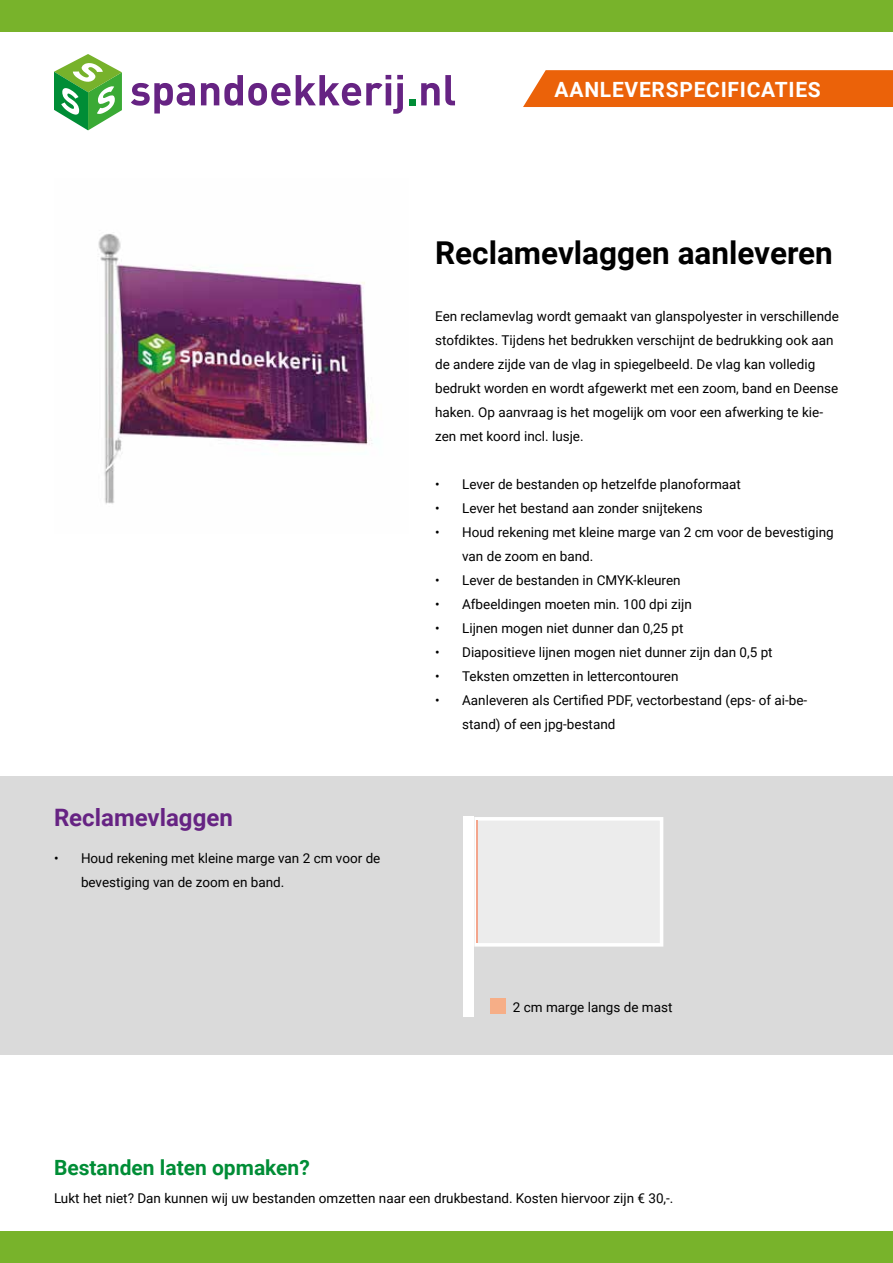
<style>
.page{position:relative;width:893px;height:1263px;background:#fff}
.page>*{position:absolute;margin:0;border:0;box-sizing:border-box;transform-origin:0 0}
.t1{font:700 31.5px "Roboto";color:#000}
.t2{font:700 24px "Roboto";color:#662383}
.t3{font:700 21px "Roboto";color:#008d36}
.t4{font:700 21px "Roboto";letter-spacing:.035em;color:#fff}
.t5{font:13.5px/24px "Roboto";color:#000}
</style>
<div class="page">
<div style="left:0;top:776px;width:893px;height:278px;background:#dadada"></div>
<svg style="left:131px;top:83px;width:64px;height:31px"></svg>
<svg style="left:201px;top:75px;width:202px;height:39px"></svg>
<svg style="left:409px;top:99px;width:6px;height:6px"></svg>
<svg style="left:421px;top:75px;width:34px;height:30px"></svg>
<svg style="left:54px;top:54px;width:68px;height:76px"></svg>
<div style="left:0;top:0;width:893px;height:32px;background:#78b32b"></div>
<div style="left:523px;top:70px;width:370px;height:37px;background:#eb6209"></div>
<img style="left:98px;top:234px;width:275px;height:270px">
<div style="left:0;top:1231px;width:893px;height:32px;background:#78b32b"></div>
<div style="left:463px;top:816px;width:11px;height:201px;background:#fff"></div>
<svg style="left:474px;top:817px;width:189px;height:129px"></svg>
<hr style="left:476px;top:820px;width:2px;height:123px;background:#e94e1b">
<div style="left:490px;top:998px;width:16px;height:16px;background:#f6ae87"></div>
<h3 class="t4" style="left:555px;top:75px;width:268px">AANLEVERSPECIFICATIES</h3>
<h1 class="t1" style="left:435px;top:230px;width:399px">Reclamevlaggen aanleveren</h1>
<h2 class="t2" style="left:54px;top:801px;width:180px">Reclamevlaggen</h2>
<p class="t5" style="left:81px;top:845px;width:301px;text-indent:-27px">• Houd rekening met kleine marge van 2 cm voor de bevestiging van de zoom en band.</p>
<p class="t5" style="left:435px;top:303px;width:405px">Een reclamevlag wordt gemaakt van glanspolyester in verschillende stofdiktes. Tijdens het bedrukken verschijnt de bedrukking ook aan de andere zijde van de vlag in spiegelbeeld. De vlag kan volledig bedrukt worden en wordt afgewerkt met een zoom, band en Deense haken. Op aanvraag is het mogelijk om voor een afwerking te kie&shy;zen met koord incl. lusje.</p>
<p class="t5" style="left:435px;top:471px;width:307px">• Lever de bestanden op hetzelfde planoformaat</p>
<p class="t5" style="left:435px;top:495px;width:269px">• Lever het bestand aan zonder snijtekens</p>
<p class="t5" style="left:462px;top:519px;width:373px;text-indent:-27px">• Houd rekening met kleine marge van 2 cm voor de bevestiging van de zoom en band.</p>
<p class="t5" style="left:435px;top:567px;width:247px">• Lever de bestanden in CMYK-kleuren</p>
<p class="t5" style="left:435px;top:591px;width:258px">• Afbeeldingen moeten min. 100 dpi zijn</p>
<p class="t5" style="left:435px;top:615px;width:250px">• Lijnen mogen niet dunner dan 0,25 pt</p>
<p class="t5" style="left:435px;top:639px;width:339px">• Diapositieve lijnen mogen niet dunner zijn dan 0,5 pt</p>
<p class="t5" style="left:435px;top:663px;width:245px">• Teksten omzetten in lettercontouren</p>
<p class="t5" style="left:462px;top:687px;width:347px;text-indent:-27px">• Aanleveren als Certified PDF, vectorbestand (eps- of ai-be&shy;stand) of een jpg-bestand</p>
<p class="t5" style="left:513px;top:995px;width:161px">2 cm marge langs de mast</p>
<h3 class="t3" style="left:54px;top:1152px;width:257px">Bestanden laten opmaken?</h3>
<p class="t5" style="left:54px;top:1186px;width:621px">Lukt het niet? Dan kunnen wij uw bestanden omzetten naar een drukbestand. Kosten hiervoor zijn € 30,-.</p>
</div>
